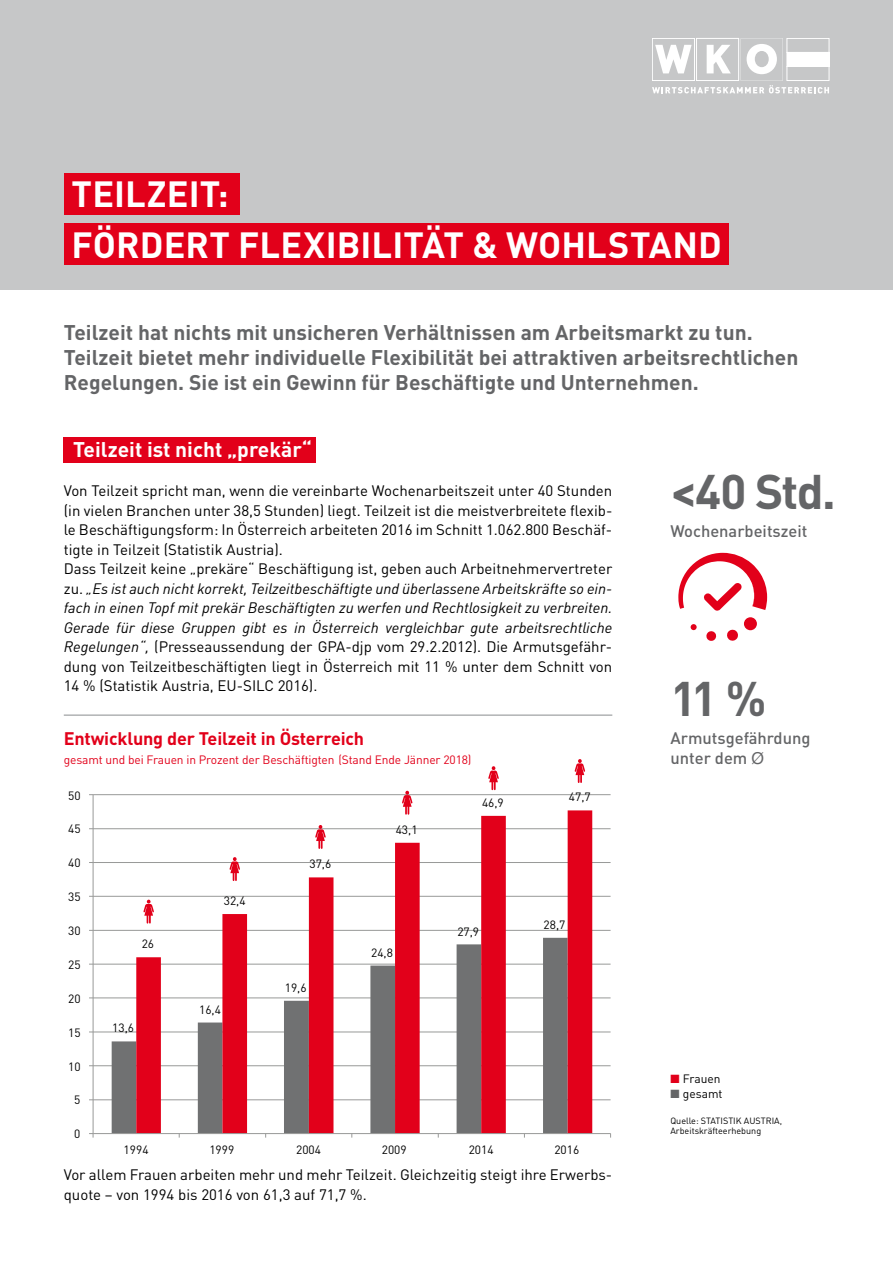
<style>
.page{position:relative;width:893px;height:1263px;background:#fff}
.page>*{position:absolute;margin:0;border:0;box-sizing:border-box;transform-origin:0 0}
.t1{font:700 48px "DIN Pro";color:#646567}
.t2{font:700 36px/51px "DIN Pro";letter-spacing:.005em;color:#fff}
.t3{font:700 21px/25.2px "DIN Pro";color:#646567}
.t4{font:700 21px "DIN Pro";color:#fff}
.t5{font:700 18px "DIN Pro";color:#e2001a}
.t6{font:500 16.5px/19.5px "DIN Pro";color:#646567}
.t7{font:15px/19.5px "DIN Pro";color:#000}
.t8{font:12px "DIN Pro";color:#000}
.t9{font:12px "DIN Pro";letter-spacing:-.01em;color:#e2001a}
.t10{font:9px/10.8px "DIN Pro";color:#000}
.s1{font-style:italic}
.s2{font-family:"Helvetica Neue LT Std";font-weight:400}
.s3{color:#e2001a}
.s4{color:#646567}
</style>
<div class="page">
<div style="left:0;top:0;width:893px;height:289px;background:#c6c7c8"></div>
<div style="left:64px;top:437px;width:252px;height:26px;background:#e2001a"></div>
<svg style="left:652px;top:38px;width:177px;height:55px"></svg>
<div style="left:64px;top:224px;width:665px;height:41px;background:#e2001a"></div>
<div style="left:64px;top:173px;width:176px;height:42px;background:#e2001a"></div>
<div style="left:744px;top:617px;width:13px;height:13px;background:#e2001a;border-radius:50%"></div>
<svg style="left:727px;top:629px;width:11px;height:12px"></svg>
<svg style="left:706px;top:631px;width:11px;height:10px"></svg>
<svg style="left:691px;top:624px;width:6px;height:6px"></svg>
<svg style="left:678px;top:553px;width:89px;height:58px"></svg>
<hr style="left:93px;top:1099px;width:518px;height:1px;background:#989998">
<hr style="left:93px;top:1065px;width:518px;height:1px;background:#989998">
<hr style="left:93px;top:1031px;width:518px;height:1px;background:#989998">
<hr style="left:93px;top:997px;width:518px;height:1px;background:#989998">
<hr style="left:93px;top:964px;width:518px;height:1px;background:#989998">
<hr style="left:93px;top:930px;width:518px;height:1px;background:#989998">
<hr style="left:93px;top:896px;width:518px;height:1px;background:#989998">
<hr style="left:93px;top:862px;width:518px;height:1px;background:#989998">
<hr style="left:93px;top:828px;width:518px;height:1px;background:#989998">
<hr style="left:93px;top:794px;width:518px;height:1px;background:#989998">
<svg style="left:112px;top:963px;width:24px;height:170px;fill:#707172"></svg>
<svg style="left:136px;top:810px;width:456px;height:323px"></svg>
<hr style="left:93px;top:795px;width:1px;height:338px;background:#989998">
<hr style="left:93px;top:1133px;width:518px;height:1px;background:#989998">
<svg style="left:143px;top:900px;width:11px;height:23px"></svg>
<svg style="left:229px;top:857px;width:11px;height:24px"></svg>
<svg style="left:315px;top:825px;width:11px;height:24px"></svg>
<svg style="left:402px;top:791px;width:11px;height:24px"></svg>
<svg style="left:488px;top:766px;width:11px;height:24px"></svg>
<svg style="left:575px;top:759px;width:10px;height:24px"></svg>
<hr style="left:64px;top:714px;width:548px;height:2px;background:#b1b3b4">
<h2 class="t2" style="left:72px;top:167px;width:652px">Teilzeit:<br>Fördert Flexibilität &amp; Wohlstand</h2>
<h3 class="t3" style="left:64px;top:319px;width:736px">Teilzeit hat nichts mit unsicheren Verhältnissen am Arbeitsmarkt zu tun.<br>Teilzeit bietet mehr individuelle Flexibilität bei attraktiven arbeitsrechtlichen<br>Regelungen. Sie ist ein Gewinn für Beschäftigte und Unternehmen.</h3>
<h3 class="t4" style="left:73px;top:435px;width:241px">Teilzeit ist nicht „prekär“</h3>
<p class="t7" style="left:64px;top:480px;width:550px">Von Teilzeit spricht man, wenn die vereinbarte Wochenarbeitszeit unter 40 Stunden (in vielen Branchen unter 38,5 Stunden) liegt. Teilzeit ist die meistverbreitete flexib&shy;le Beschäftigungsform: In Österreich arbeiteten 2016 im Schnitt 1.062.800 Beschäf&shy;tigte in Teilzeit (Statistik Austria).<br>Dass Teilzeit keine „prekäre“ Beschäftigung ist, geben auch Arbeitnehmervertreter zu. <span class="s1">„Es ist auch nicht korrekt, Teilzeitbeschäftigte und überlassene Arbeitskräfte so ein&shy;fach in einen Topf mit prekär Beschäftigten zu werfen und Rechtlosigkeit zu verbreiten.<br>Gerade für diese Gruppen gibt es in Österreich vergleichbar gute arbeitsrechtliche Regelungen“,</span> (Presseaussendung der GPA-djp vom 29.2.2012). Die Armutsgefähr&shy;dung von Teilzeitbeschäftigten liegt in Österreich mit 11 % unter dem Schnitt von 14 % (Statistik Austria, EU-SILC 2016).</p>
<p class="t5" style="left:64px;top:726px;width:302px">Entwicklung der Teilzeit in Österreich</p>
<p class="t9" style="left:64px;top:752px;width:409px">gesamt und bei Frauen in Prozent der Beschäftigten (Stand Ende Jänner 2018)</p>
<p class="t8" style="left:68px;top:787px;width:14px">50</p>
<p class="t8" style="left:68px;top:821px;width:14px">45</p>
<p class="t8" style="left:396px;top:821px;width:23px">43,1</p>
<p class="t8" style="left:68px;top:855px;width:14px">40</p>
<p class="t8" style="left:309px;top:856px;width:23px">37,6</p>
<p class="t8" style="left:68px;top:889px;width:14px">35</p>
<p class="t8" style="left:224px;top:892px;width:23px">32,4</p>
<p class="t8" style="left:482px;top:794px;width:23px">46,9</p>
<p class="t8" style="left:68px;top:922px;width:14px">30</p>
<p class="t8" style="left:68px;top:956px;width:14px">25</p>
<p class="t8" style="left:68px;top:990px;width:14px">20</p>
<p class="t8" style="left:68px;top:1024px;width:14px">15</p>
<p class="t8" style="left:68px;top:1058px;width:14px">10</p>
<p class="t8" style="left:74px;top:1092px;width:8px">5</p>
<p class="t8" style="left:74px;top:1126px;width:8px">0</p>
<p class="t8" style="left:142px;top:936px;width:14px">26</p>
<p class="t8" style="left:112px;top:1020px;width:23px">13,6</p>
<p class="t8" style="left:199px;top:1001px;width:23px">16,4</p>
<p class="t8" style="left:285px;top:979px;width:23px">19,6</p>
<p class="t8" style="left:371px;top:944px;width:23px">24,8</p>
<p class="t8" style="left:457px;top:923px;width:23px">27,9</p>
<p class="t8" style="left:569px;top:789px;width:23px">47,7</p>
<p class="t8" style="left:544px;top:916px;width:23px">28,7</p>
<p class="t8" style="left:124px;top:1141px;width:26px">1994</p>
<p class="t8" style="left:209px;top:1141px;width:26px">1999</p>
<p class="t8" style="left:296px;top:1141px;width:26px">2004</p>
<p class="t8" style="left:382px;top:1141px;width:26px">2009</p>
<p class="t8" style="left:469px;top:1141px;width:26px">2014</p>
<p class="t8" style="left:554px;top:1141px;width:26px">2016</p>
<p class="t7" style="left:64px;top:1164px;width:550px">Vor allem Frauen arbeiten mehr und mehr Teilzeit. Gleichzeitig steigt ihre Erwerbs&shy;quote – von 1994 bis 2016 von 61,3 auf 71,7 %.</p>
<h1 class="t1" style="left:670px;top:459px;width:167px">&lt;40 Std.</h1>
<p class="t6" style="left:670px;top:520px;width:139px">Wochenarbeitszeit</p>
<h1 class="t1" style="left:670px;top:666px;width:98px">11 %</h1>
<p class="t6" style="left:670px;top:728px;width:142px">Armutsgefährdung unter dem <span class="s2">Ø</span></p>
<p class="t8" style="left:670px;top:1070px;width:52px"><span class="s3">■</span> Frauen</p>
<p class="t8" style="left:670px;top:1085px;width:54px"><span class="s4">■</span> gesamt</p>
<p class="t10" style="left:670px;top:1114px;width:113px">Quelle: STATISTIK AUSTRIA,<br>Arbeitskräfteerhebung</p>
</div>
